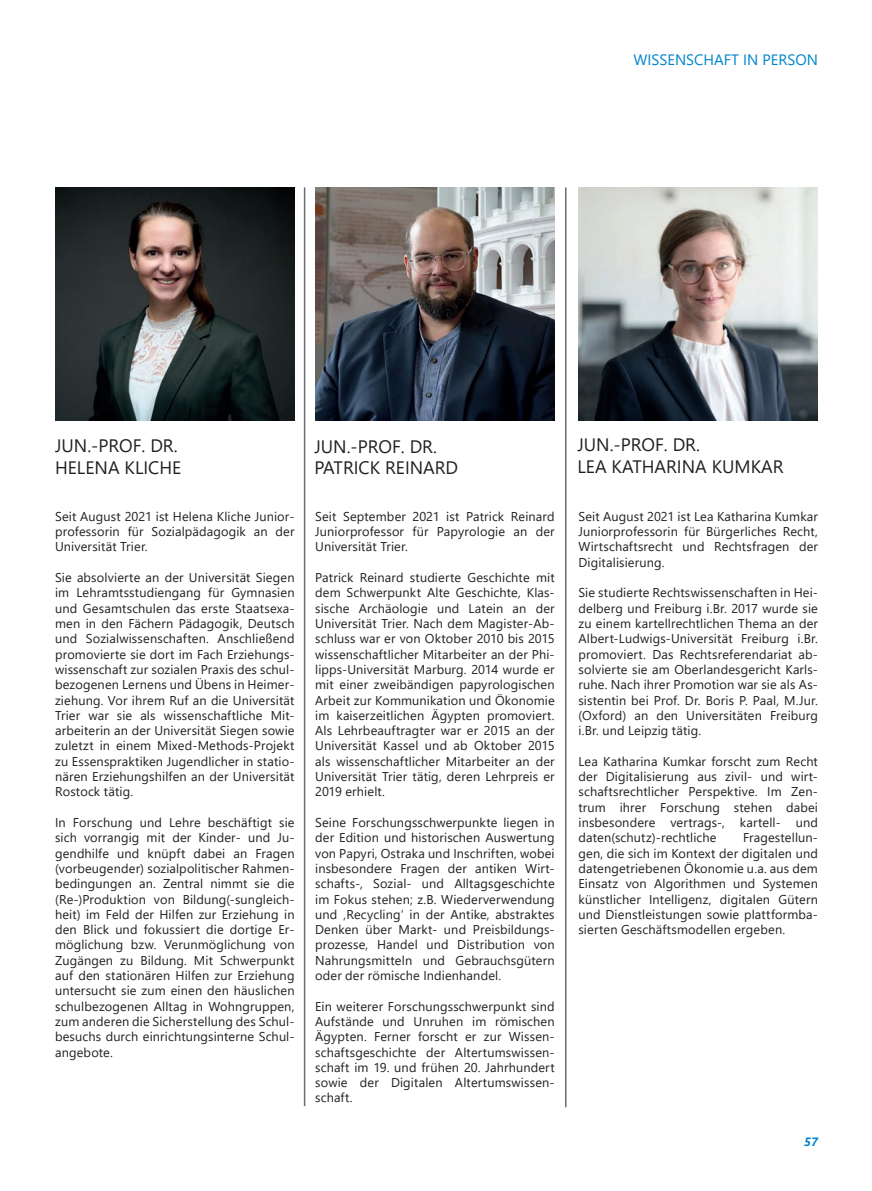
<style>
.page{position:relative;width:872px;height:1191px;background:#fff}
.page>*{position:absolute;margin:0;border:0;box-sizing:border-box;transform-origin:0 0}
.t1{font:18px/21.6px "Segoe UI";color:#231f20}
.t2{font:15px "Segoe UI";color:#0084ca}
.t3{font:12.75px/15.3px "Segoe UI";letter-spacing:.01em;color:#231f20;text-align:justify}
.t4{font:italic 700 12px "Segoe UI";color:#0084ca}
</style>
<div class="page">
<hr style="left:304px;top:187px;width:1px;height:919px;background:#6c6d70">
<img style="left:55px;top:187px;width:239px;height:233px">
<img style="left:315px;top:187px;width:240px;height:233px">
<hr style="left:565px;top:187px;width:1px;height:920px;background:#6c6d70">
<img style="left:578px;top:187px;width:240px;height:233px">
<p class="t2" style="left:633px;top:45px;width:186px">WISSENSCHAFT IN PERSON</p>
<h1 class="t1" style="left:55px;top:433px;width:128px">JUN.-PROF. DR.<br>HELENA KLICHE</h1>
<p class="t3" style="left:55px;top:507px;width:241px">Seit August 2021 ist Helena Kliche Junior&shy;professorin für Sozialpädagogik an der Universität Trier.</p>
<p class="t3" style="left:55px;top:569px;width:241px">Sie absolvierte an der Universität Siegen im Lehramtsstudiengang für Gymnasien und Gesamtschulen das erste Staatsexa&shy;men in den Fächern Pädagogik, Deutsch und Sozialwissenschaften. Anschließend promovierte sie dort im Fach Erziehungs&shy;wissenschaft zur sozialen Praxis des schul&shy;bezogenen Lernens und Übens in Heimer&shy;ziehung. Vor ihrem Ruf an die Universität Trier war sie als wissenschaftliche Mit&shy;arbeiterin an der Universität Siegen sowie zuletzt in einem Mixed-Methods-Projekt zu Essenspraktiken Jugendlicher in statio&shy;nären Erziehungshilfen an der Universität Rostock tätig.</p>
<p class="t3" style="left:55px;top:813px;width:241px">In Forschung und Lehre beschäftigt sie sich vorrangig mit der Kinder- und Ju&shy;gendhilfe und knüpft dabei an Fragen (vorbeugender) sozialpolitischer Rahmen&shy;bedingungen an. Zentral nimmt sie die (Re-)Produktion von Bildung(-sungleich&shy;heit) im Feld der Hilfen zur Erziehung in den Blick und fokussiert die dortige Er&shy;möglichung bzw. Verunmöglichung von Zugängen zu Bildung. Mit Schwerpunkt auf den stationären Hilfen zur Erziehung untersucht sie zum einen den häuslichen schulbezogenen Alltag in Wohngruppen, zum anderen die Sicherstellung des Schul&shy;besuchs durch einrichtungsinterne Schul&shy;angebote.</p>
<h1 class="t1" style="left:314px;top:434px;width:145px">JUN.-PROF. DR.<br>PATRICK REINARD</h1>
<h1 class="t1" style="left:577px;top:433px;width:208px">JUN.-PROF. DR.<br>LEA KATHARINA KUMKAR</h1>
<p class="t3" style="left:315px;top:507px;width:241px">Seit September 2021 ist Patrick Reinard Juniorprofessor für Papyrologie an der Universität Trier.</p>
<p class="t3" style="left:315px;top:569px;width:241px">Patrick Reinard studierte Geschichte mit dem Schwerpunkt Alte Geschichte, Klas&shy;sische Archäologie und Latein an der Universität Trier. Nach dem Magister-Ab&shy;schluss war er von Oktober 2010 bis 2015 wissenschaftlicher Mitarbeiter an der Phi&shy;lipps-Universität Marburg. 2014 wurde er mit einer zweibändigen papyrologischen Arbeit zur Kommunikation und Ökonomie im kaiserzeitlichen Ägypten promoviert.<br>Als Lehrbeauftragter war er 2015 an der Universität Kassel und ab Oktober 2015 als wissenschaftlicher Mitarbeiter an der Universität Trier tätig, deren Lehrpreis er 2019 erhielt.</p>
<p class="t3" style="left:315px;top:813px;width:241px">Seine Forschungsschwerpunkte liegen in der Edition und historischen Auswertung von Papyri, Ostraka und Inschriften, wobei insbesondere Fragen der antiken Wirt&shy;schafts-, Sozial- und Alltagsgeschichte im Fokus stehen; z.B. Wiederverwendung und ‚Recycling‘ in der Antike, abstraktes Denken über Markt- und Preisbildungs&shy;prozesse, Handel und Distribution von Nahrungsmitteln und Gebrauchsgütern oder der römische Indienhandel.</p>
<p class="t3" style="left:315px;top:997px;width:241px">Ein weiterer Forschungsschwerpunkt sind Aufstände und Unruhen im römischen Ägypten. Ferner forscht er zur Wissen&shy;schaftsgeschichte der Altertumswissen&shy;schaft im 19. und frühen 20. Jahrhundert sowie der Digitalen Altertumswissen&shy;schaft.</p>
<p class="t3" style="left:578px;top:507px;width:241px">Seit August 2021 ist Lea Katharina Kumkar Juniorprofessorin für Bürgerliches Recht, Wirtschaftsrecht und Rechtsfragen der Digitalisierung.</p>
<p class="t3" style="left:578px;top:584px;width:241px">Sie studierte Rechtswissenschaften in Hei&shy;delberg und Freiburg i.Br. 2017 wurde sie zu einem kartellrechtlichen Thema an der Albert-Ludwigs-Universität Freiburg i.Br. promoviert. Das Rechtsreferendariat ab&shy;solvierte sie am Oberlandesgericht Karls&shy;ruhe. Nach ihrer Promotion war sie als As&shy;sistentin bei Prof. Dr. Boris P. Paal, M.Jur. (Oxford) an den Universitäten Freiburg i.Br. und Leipzig tätig.</p>
<p class="t3" style="left:578px;top:752px;width:241px">Lea Katharina Kumkar forscht zum Recht der Digitalisierung aus zivil- und wirt&shy;schaftsrechtlicher Perspektive. Im Zen&shy;trum ihrer Forschung stehen dabei insbesondere vertrags-, kartell- und daten(schutz)-rechtliche</p>
<p class="t3" style="left:578px;top:829px;width:241px;text-indent:164px">Fragestellun&shy;gen, die sich im Kontext der digitalen und datengetriebenen Ökonomie u.a. aus dem Einsatz von Algorithmen und Systemen künstlicher Intelligenz, digitalen Gütern und Dienstleistungen sowie plattformba&shy;sierten Geschäftsmodellen ergeben.</p>
<p class="t4" style="left:804px;top:1130px;width:15px">57</p>
</div>
